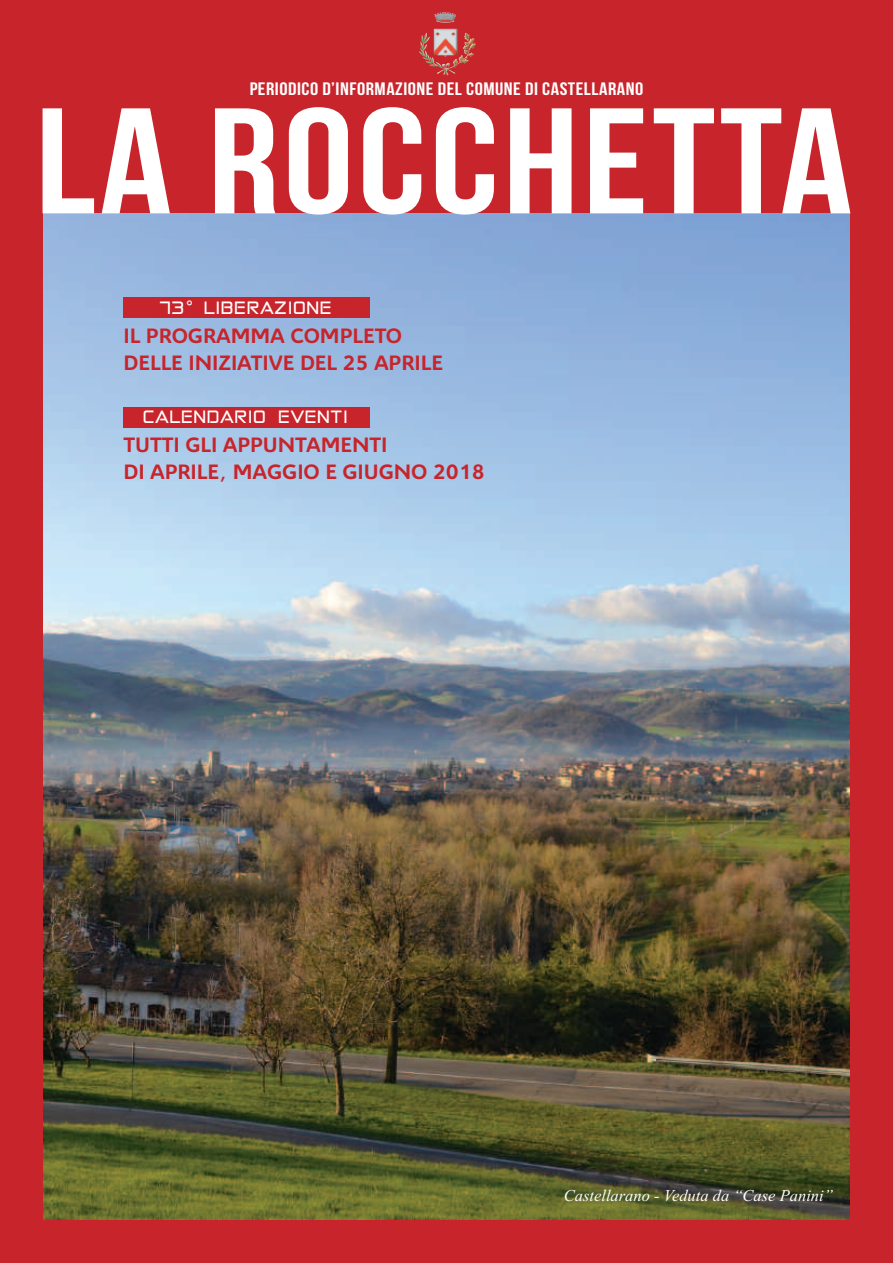
<style>
.page{position:relative;width:893px;height:1263px;background:#fff}
.page>*{position:absolute;margin:0;border:0;box-sizing:border-box;transform-origin:0 0}
.t1{font:150px "Bebas Neue";letter-spacing:.025em;color:#fff;scale:1.18 1}
.t2{font:700 22.5px/27px "Citroen";letter-spacing:.025em;color:#c8242b}
.t3{font:18px "Bebas Neue";letter-spacing:.025em;color:#fff;scale:1.15 1}
.t4{font:17.4px "Anita Semi square";color:#fff}
.t5{font:italic 16.5px "Times New Roman";color:#fff}
.s1{font-family:"Lucida Grande"}
</style>
<div class="page">
<img style="left:43px;top:213px;width:807px;height:1007px">
<div style="left:0;top:0;width:893px;height:213px;background:#c8242b"></div>
<div style="left:0;top:1220px;width:893px;height:43px;background:#c8242b"></div>
<div style="left:0;top:213px;width:43px;height:1050px;background:#c8242b"></div>
<div style="left:850px;top:213px;width:43px;height:1050px;background:#c8242b"></div>
<img style="left:419px;top:33px;width:55px;height:43px">
<div style="left:124px;top:297px;width:246px;height:21px;background:#c8242b"></div>
<div style="left:124px;top:407px;width:246px;height:20px;background:#c8242b"></div>
<p class="t3" style="left:250px;top:79px;width:344px">PERIODICO D’INFORMAZIONE DEL COMUNE DI CASTELLARANO</p>
<h1 class="t1" style="left:35px;top:74px;width:694px">LA ROCCHETTA</h1>
<p class="t4" style="left:160px;top:298px;width:175px">73<span class="s1">°</span> LIBERAZIONE</p>
<p class="t2" style="left:124px;top:325px;width:320px">IL PROGRAMMA COMPLETO<br>DELLE INIZIATIVE DEL 25 APRILE</p>
<p class="t4" style="left:144px;top:407px;width:207px">CALENDARIO EVENTI</p>
<p class="t2" style="left:124px;top:433px;width:362px">TUTTI GLI APPUNTAMENTI<br>DI APRILE, MAGGIO E GIUGNO 2018</p>
<p class="t5" style="left:564px;top:1186px;width:271px">Castellarano - Veduta da “Case Panini”</p>
</div>
